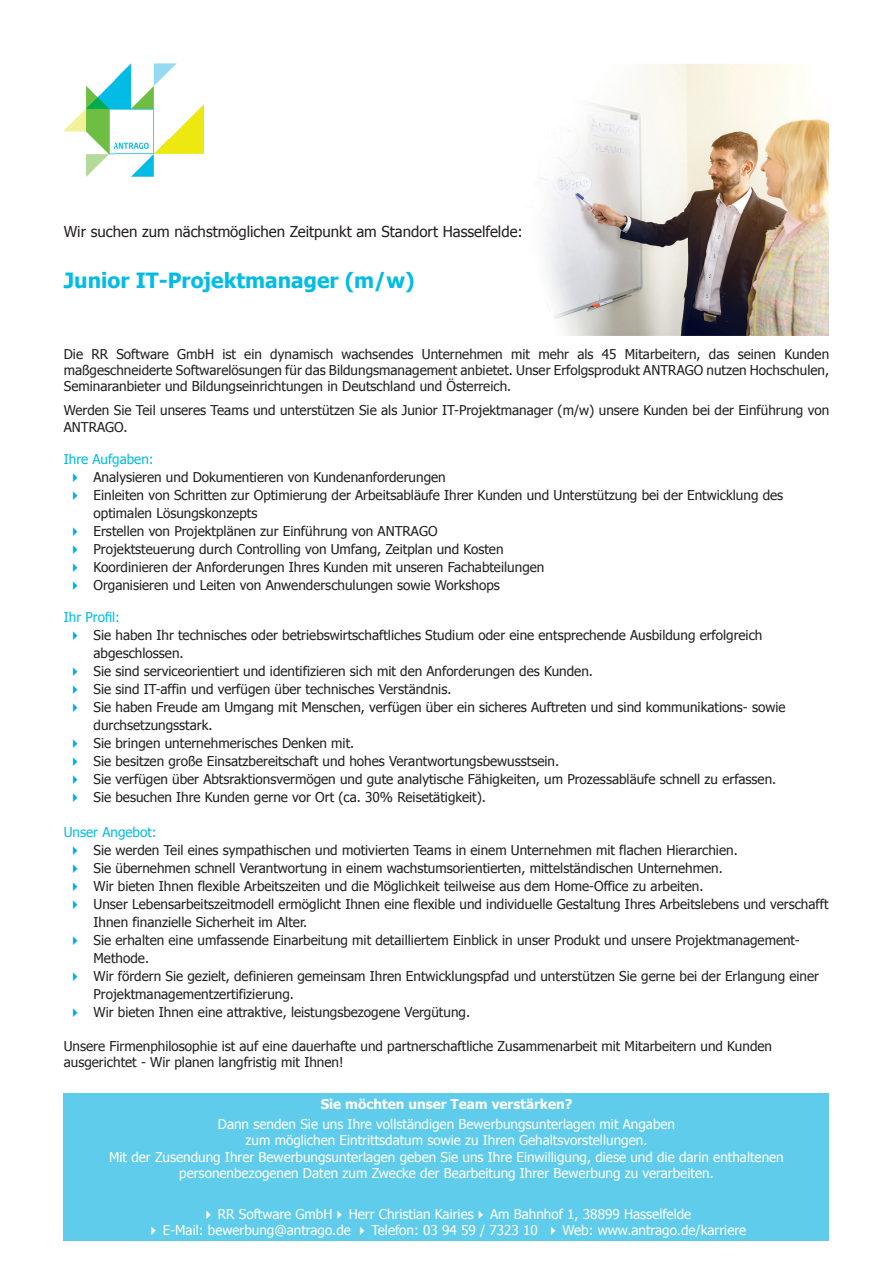
<style>
.page{position:relative;width:893px;height:1263px;background:#fff}
.page>*{position:absolute;margin:0;border:0;box-sizing:border-box;transform-origin:0 0}
.t1{font:700 21px "Tahoma";color:#02bce5}
.t2{font:15px "Tahoma";color:#231f20}
.t3{font:13.5px/18px "Tahoma";color:#231f20}
.t4{font:13.5px/16.5px "Tahoma";color:#fff;text-align:center}
.t5{font:13.5px "Tahoma";color:#02bce5}
.t6{font:700 13.5px "Tahoma";color:#fff}
</style>
<div class="page">
<div style="left:64px;top:1093px;width:765px;height:148px;background:#60cceb"></div>
<img style="left:543px;top:64px;width:286px;height:272px">
<img style="left:64px;top:64px;width:140px;height:113px">
<p class="t2" style="left:64px;top:222px;width:461px">Wir suchen zum nächstmöglichen Zeitpunkt am Standort Hasselfelde:</p>
<h1 class="t1" style="left:64px;top:265px;width:352px">Junior IT-Projektmanager (m/w)</h1>
<p class="t3" style="left:64px;top:345px;width:767px;line-height:16.2px;text-align:justify">Die RR Software GmbH ist ein dynamisch wachsendes Unternehmen mit mehr als 45 Mitarbeitern, das seinen Kunden maßgeschneiderte Softwarelösungen für das Bildungsmanagement anbietet. Unser Erfolgsprodukt ANTRAGO nutzen Hochschulen, Seminaranbieter und Bildungseinrichtungen in Deutschland und Österreich.</p>
<p class="t3" style="left:64px;top:402px;width:767px;line-height:16.2px">Werden Sie Teil unseres Teams und unterstützen Sie als Junior IT-Projektmanager (m/w) unsere Kunden bei der Einführung von<br>ANTRAGO.</p>
<p class="t5" style="left:64px;top:450px;width:91px">Ihre Aufgaben:</p>
<p class="t3" style="left:94px;top:467px;width:691px">Analysieren und Dokumentieren von Kundenanforderungen<br>Einleiten von Schritten zur Optimierung der Arbeitsabläufe Ihrer Kunden und Unterstützung bei der Entwicklung des optimalen Lösungskonzepts<br>Erstellen von Projektplänen zur Einführung von ANTRAGO<br>Projektsteuerung durch Controlling von Umfang, Zeitplan und Kosten<br>Koordinieren der Anforderungen Ihres Kunden mit unseren Fachabteilungen<br>Organisieren und Leiten von Anwenderschulungen sowie Workshops</p>
<p class="t5" style="left:64px;top:608px;width:58px">Ihr Profil:</p>
<p class="t3" style="left:94px;top:626px;width:694px">Sie haben Ihr technisches oder betriebswirtschaftliches Studium oder eine entsprechende Ausbildung erfolgreich abgeschlossen.<br>Sie sind serviceorientiert und identifizieren sich mit den Anforderungen des Kunden.<br>Sie sind IT-affin und verfügen über technisches Verständnis.<br>Sie haben Freude am Umgang mit Menschen, verfügen über ein sicheres Auftreten und sind kommunikations- sowie durchsetzungsstark.<br>Sie bringen unternehmerisches Denken mit.<br>Sie besitzen große Einsatzbereitschaft und hohes Verantwortungsbewusstsein.<br>Sie verfügen über Abtsraktionsvermögen und gute analytische Fähigkeiten, um Prozessabläufe schnell zu erfassen.<br>Sie besuchen Ihre Kunden gerne vor Ort (ca. 30% Reisetätigkeit).</p>
<p class="t5" style="left:64px;top:823px;width:94px">Unser Angebot:</p>
<p class="t3" style="left:94px;top:840px;width:736px">Sie werden Teil eines sympathischen und motivierten Teams in einem Unternehmen mit flachen Hierarchien.<br>Sie übernehmen schnell Verantwortung in einem wachstumsorientierten, mittelständischen Unternehmen.<br>Wir bieten Ihnen flexible Arbeitszeiten und die Möglichkeit teilweise aus dem Home-Office zu arbeiten.<br>Unser Lebensarbeitszeitmodell ermöglicht Ihnen eine flexible und individuelle Gestaltung Ihres Arbeitslebens und verschafft Ihnen finanzielle Sicherheit im Alter.<br>Sie erhalten eine umfassende Einarbeitung mit detailliertem Einblick in unser Produkt und unsere Projektmanagement-Methode.<br>Wir fördern Sie gezielt, definieren gemeinsam Ihren Entwicklungspfad und unterstützen Sie gerne bei der Erlangung einer Projektmanagementzertifizierung.<br>Wir bieten Ihnen eine attraktive, leistungsbezogene Vergütung.</p>
<p class="t3" style="left:64px;top:1037px;width:710px;line-height:16.2px">Unsere Firmenphilosophie ist auf eine dauerhafte und partnerschaftliche Zusammenarbeit mit Mitarbeitern und Kunden ausgerichtet - Wir planen langfristig mit Ihnen!</p>
<p class="t6" style="left:321px;top:1095px;width:253px">Sie möchten unser Team verstärken?</p>
<p class="t4" style="left:109px;top:1115px;width:676px">Dann senden Sie uns Ihre vollständigen Bewerbungsunterlagen mit Angaben<br>zum möglichen Eintrittsdatum sowie zu Ihren Gehaltsvorstellungen.<br>Mit der Zusendung Ihrer Bewerbungsunterlagen geben Sie uns Ihre Einwilligung, diese und die darin enthaltenen personenbezogenen Daten zum Zwecke der Bearbeitung Ihrer Bewerbung zu verarbeiten.</p>
<p class="t4" style="left:202px;top:1205px;width:491px">✔ RR Software GmbH✔ Herr Christian Kairies✔ Am Bahnhof 1, 38899 Hasselfelde</p>
<p class="t4" style="left:147px;top:1221px;width:601px">✔ E-Mail: bewerbung@antrago.de ✔ Telefon: 03 94 59 / 7323 10 ✔ Web: www.antrago.de/karriere</p>
</div>
